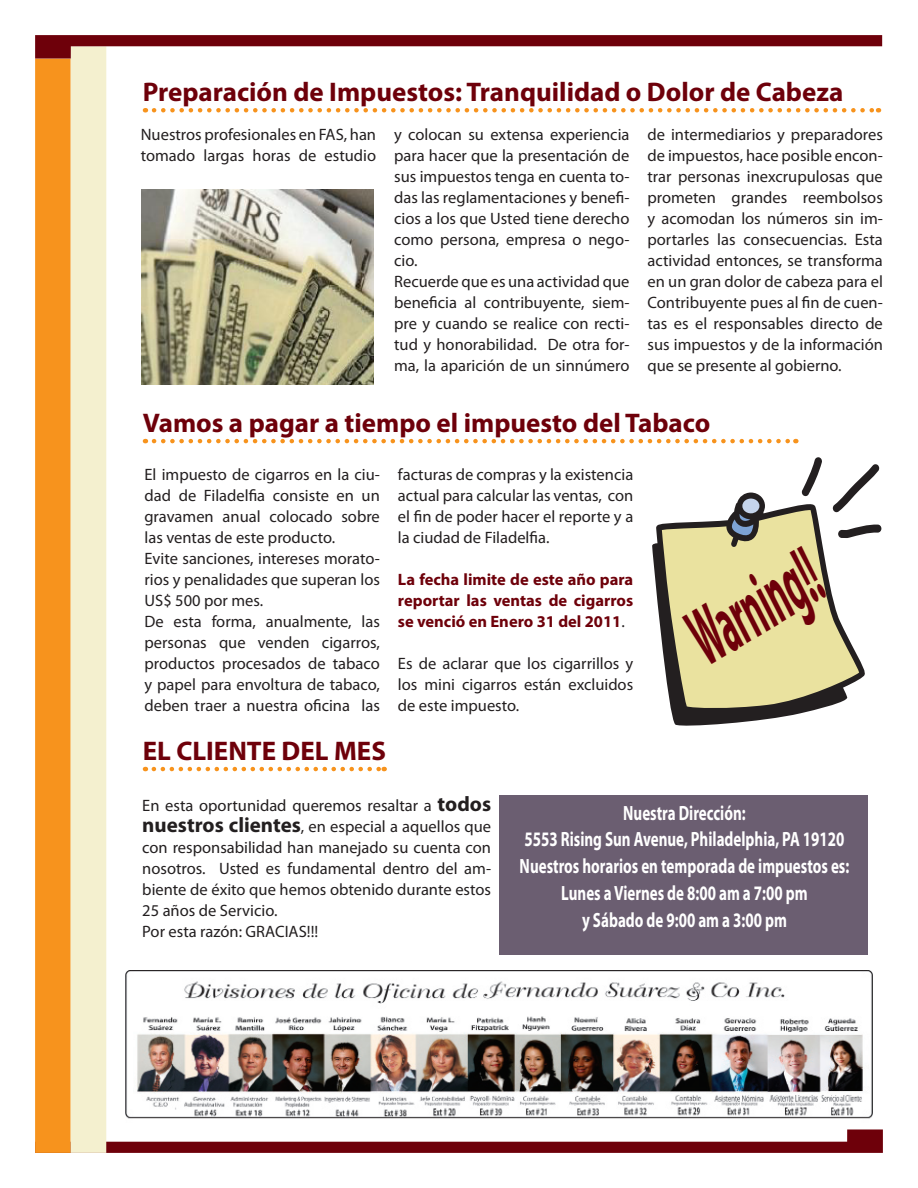
<style>
.page{position:relative;width:918px;height:1188px;background:#fff}
.page>*{position:absolute;margin:0;border:0;box-sizing:border-box;transform-origin:0 0}
.t1{font:700 82.2px "Myriad Pro";color:#6e000a;scale:.4 1}
.Headline{font:700 27px "Myriad Pro";color:#6e000a}
.t2{font:700 20.7px "Myriad Pro";color:#fff;scale:.73 1}
.Body{font:16.5px/21px "Myriad Pro";color:#231f20;text-align:justify}
.Body-2{font:700 16.5px/21px "Myriad Pro";color:#6e000a;text-align:justify}
.s1{font-weight:400;color:#231f20}
.s2{font-weight:700;font-size:21px}
</style>
<div class="page">
<svg style="left:106px;top:1129px;width:777px;height:24px"></svg>
<div style="left:35px;top:59px;width:36px;height:1094px;background:#f7931d"></div>
<div style="left:71px;top:46px;width:35px;height:1107px;background:#f4f0cf"></div>
<svg style="left:35px;top:35px;width:847px;height:24px"></svg>
<div style="left:500px;top:795px;width:368px;height:160px;background:#6b5e71"></div>
<img style="left:141px;top:189px;width:232px;height:195px">
<svg style="left:652px;top:524px;width:166px;height:202px"></svg>
<svg style="left:662px;top:457px;width:219px;height:252px"></svg>
<svg style="left:154px;top:108px;width:725px;height:4px"></svg>
<svg style="left:154px;top:439px;width:642px;height:4px"></svg>
<svg style="left:154px;top:767px;width:231px;height:4px"></svg>
<img style="left:126px;top:971px;width:746px;height:148px">
<p class="Headline" style="left:143px;top:75px;width:702px">Preparación de Impuestos: Tranquilidad o Dolor de Cabeza</p>
<p class="Body" style="left:141px;top:123px;width:237px">Nuestros profesionales en FAS, han tomado largas horas de estudio</p>
<p class="Body" style="left:394px;top:123px;width:237px">y colocan su extensa experiencia para hacer que la presentación de sus impuestos tenga en cuenta to&shy;das las reglamentaciones y benefi&shy;cios a los que Usted tiene derecho como persona, empresa o nego&shy;cio.</p>
<p class="Body" style="left:394px;top:270px;width:237px">Recuerde que es una actividad que beneficia al contribuyente, siem&shy;pre y cuando se realice con recti&shy;tud y honorabilidad. De otra for&shy;ma, la aparición de un sinnúmero</p>
<p class="Body" style="left:648px;top:123px;width:237px">de intermediarios y preparadores de impuestos, hace posible encon&shy;trar personas inexcrupulosas que prometen grandes reembolsos y acomodan los números sin im&shy;portarles las consecuencias. Esta actividad entonces, se transforma en un gran dolor de cabeza para el Contribuyente pues al fin de cuen&shy;tas es el responsables directo de sus impuestos y de la información que se presente al gobierno.</p>
<p class="Headline" style="left:143px;top:405px;width:569px">Vamos a pagar a tiempo el impuesto del Tabaco</p>
<p class="Body" style="left:145px;top:463px;width:237px">El impuesto de cigarros en la ciu&shy;dad de Filadelfia consiste en un gravamen anual colocado sobre las ventas de este producto.</p>
<p class="Body" style="left:145px;top:547px;width:237px">Evite sanciones, intereses morato&shy;rios y penalidades que superan los US$ 500 por mes.</p>
<p class="Body" style="left:145px;top:610px;width:237px">De esta forma, anualmente, las personas que venden cigarros, productos procesados de tabaco y papel para envoltura de tabaco, deben traer a nuestra oficina las</p>
<p class="Body" style="left:398px;top:463px;width:237px">facturas de compras y la existencia actual para calcular las ventas, con el fin de poder hacer el reporte y a la ciudad de Filadelfia.</p>
<p class="Body-2" style="left:398px;top:568px;width:237px">La fecha limite de este año para reportar las ventas de cigarros se venció en Enero 31 del 2011<span class="s1">.</span></p>
<p class="Body" style="left:398px;top:652px;width:237px">Es de aclarar que los cigarrillos y los mini cigarros están excluidos de este impuesto.</p>
<p class="t1" style="left:665px;top:598px;width:357px;rotate:-31deg">Warning!!</p>
<p class="Headline" style="left:143px;top:733px;width:245px">EL CLIENTE DEL MES</p>
<p class="Body" style="left:142px;top:795px;width:350px">En esta oportunidad queremos resaltar a <span class="s2">todos nuestros clientes</span>, en especial a aquellos que con responsabilidad han manejado su cuenta con nosotros. Usted es fundamental dentro del am&shy;biente de éxito que hemos obtenido durante estos 25 años de Servicio.</p>
<p class="Body" style="left:142px;top:921px;width:177px">Por esta razón: GRACIAS!!!</p>
<p class="t2" style="left:623px;top:799px;width:169px">Nuestra Dirección:</p>
<p class="t2" style="left:524px;top:826px;width:440px">5553 Rising Sun Avenue, Philadelphia, PA 19120</p>
<p class="t2" style="left:520px;top:853px;width:453px">Nuestros horarios en temporada de impuestos es:</p>
<p class="t2" style="left:561px;top:880px;width:339px">Lunes a Viernes de 8:00 am a 7:00 pm</p>
<p class="t2" style="left:582px;top:907px;width:282px">y Sábado de 9:00 am a 3:00 pm</p>
</div>
